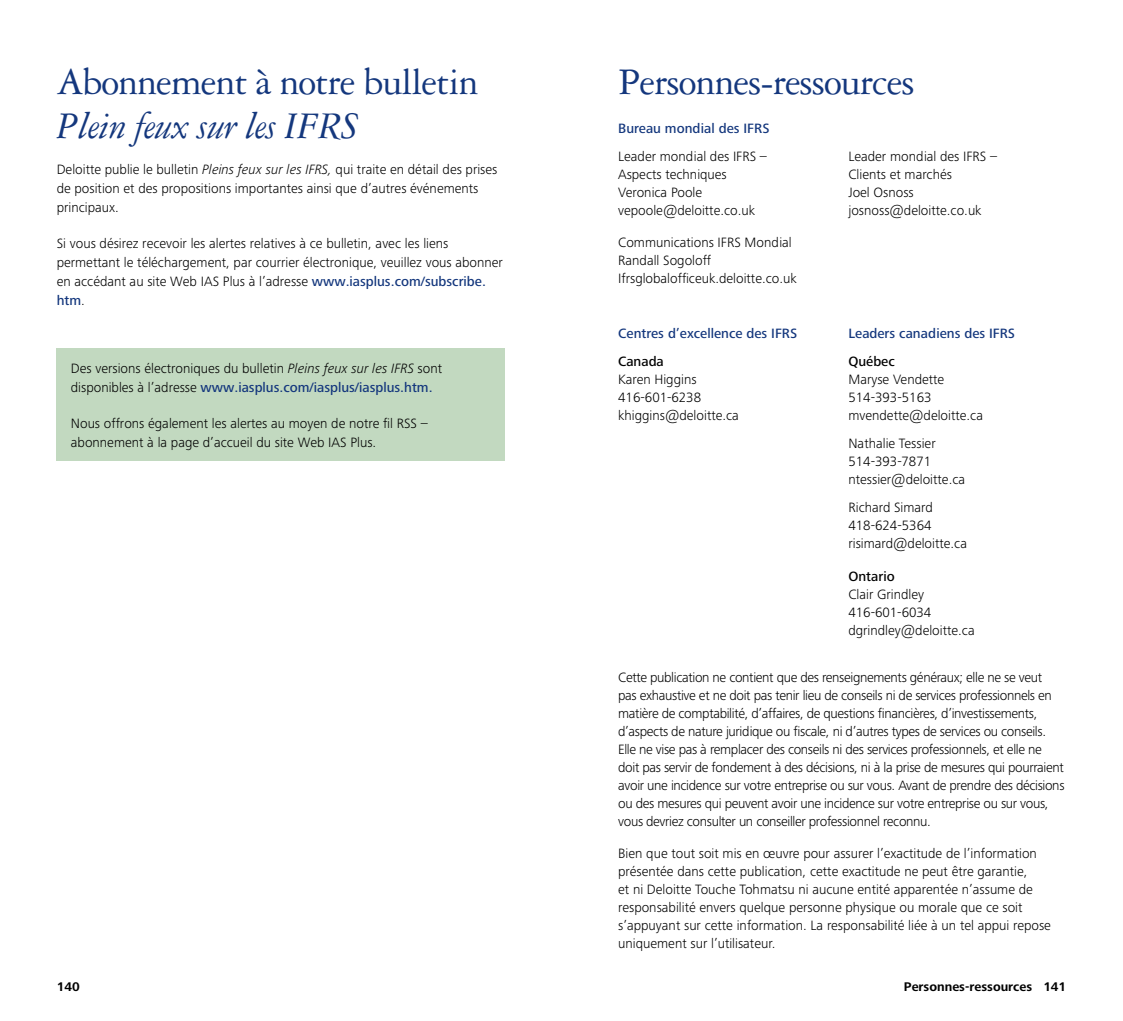
<style>
.page{position:relative;width:1123px;height:1021px;background:#fff}
.page>*{position:absolute;margin:0;border:0;box-sizing:border-box;transform-origin:0 0}
.t1{font:40px "Garamond 3 LT Std";letter-spacing:-.025em;color:#14377d}
.t2{font:italic 40px "Garamond 3 LT Std";letter-spacing:-.025em;color:#14377d}
.t3{font:300 14px/18px "Frutiger Next Pro";color:#000}
.t4{font:300 14px/18px "Frutiger Next Pro";letter-spacing:-.025em;color:#000}
.t5{font:500 14px "Frutiger Next Pro";color:#14377d}
.t6{font:500 14px "Frutiger Next Pro";color:#000}
.t7{font:700 13px "Frutiger Next Pro";color:#000}
.s1{font-style:italic}
.s2{font-weight:500;color:#14377d}
</style>
<div class="page">
<div style="left:57px;top:349px;width:448px;height:112px;background:#c2d9c0"></div>
<h1 class="t1" style="left:57px;top:60px;width:423px">Abonnement à notre bulletin</h1>
<h1 class="t2" style="left:57px;top:104px;width:304px">Plein feux sur les IFRS</h1>
<p class="t3" style="left:57px;top:160px;width:442px;line-height:19px">Deloitte publie le bulletin <span class="s1">Pleins feux sur les IFRS,</span> qui traite en détail des prises de position et des propositions importantes ainsi que d’autres événements principaux.</p>
<p class="t3" style="left:57px;top:234px;width:448px;line-height:19px">Si vous désirez recevoir les alertes relatives à ce bulletin, avec les liens permettant le téléchargement, par courrier électronique, veuillez vous abonner en accédant au site Web IAS Plus à l’adresse <span class="s2">www.iasplus.com/subscribe. htm</span>.</p>
<p class="t3" style="left:71px;top:359px;width:373px;line-height:19px">Des versions électroniques du bulletin <span class="s1">Pleins feux sur les IFRS</span> sont disponibles à l’adresse <span class="s2">www.iasplus.com/iasplus/iasplus.htm.</span></p>
<p class="t3" style="left:71px;top:414px;width:358px;line-height:19px">Nous offrons également les alertes au moyen de notre fil RSS – abonnement à la page d’accueil du site Web IAS Plus.</p>
<p class="t7" style="left:57px;top:978px;width:24px">140</p>
<h1 class="t1" style="left:618px;top:60px;width:298px">Personnes-ressources</h1>
<p class="t5" style="left:618px;top:120px;width:153px">Bureau mondial des IFRS</p>
<p class="t3" style="left:618px;top:147px;width:150px">Leader mondial des IFRS –<br>Aspects techniques<br>Veronica Poole vepoole@deloitte.co.uk</p>
<p class="t3" style="left:618px;top:233px;width:180px">Communications IFRS Mondial<br>Randall Sogoloff<br>Ifrsglobalofficeuk.deloitte.co.uk</p>
<p class="t3" style="left:848px;top:147px;width:150px">Leader mondial des IFRS –<br>Clients et marchés<br>Joel Osnoss josnoss@deloitte.co.uk</p>
<p class="t5" style="left:618px;top:325px;width:180px">Centres d’excellence des IFRS</p>
<p class="t5" style="left:848px;top:325px;width:168px">Leaders canadiens des IFRS</p>
<p class="t6" style="left:618px;top:353px;width:47px">Canada</p>
<p class="t3" style="left:618px;top:370px;width:122px">Karen Higgins<br>416-601-6238 khiggins@deloitte.ca</p>
<p class="t6" style="left:848px;top:353px;width:48px">Québec</p>
<p class="t3" style="left:848px;top:370px;width:136px">Maryse Vendette<br>514-393-5163 mvendette@deloitte.ca</p>
<p class="t3" style="left:848px;top:434px;width:118px">Nathalie Tessier<br>514-393-7871 ntessier@deloitte.ca</p>
<p class="t3" style="left:848px;top:498px;width:120px">Richard Simard<br>418-624-5364 risimard@deloitte.ca</p>
<p class="t6" style="left:848px;top:568px;width:48px">Ontario</p>
<p class="t3" style="left:848px;top:585px;width:128px">Clair Grindley<br>416-601-6034 dgrindley@deloitte.ca</p>
<p class="t4" style="left:618px;top:668px;width:448px">Cette publication ne contient que des renseignements généraux; elle ne se veut<br>pas exhaustive et ne doit pas tenir lieu de conseils ni de services professionnels en matière de comptabilité, d’affaires, de questions financières, d’investissements, d’aspects de nature juridique ou fiscale, ni d’autres types de services ou conseils.<br>Elle ne vise pas à remplacer des conseils ni des services professionnels, et elle ne doit pas servir de fondement à des décisions, ni à la prise de mesures qui pourraient avoir une incidence sur votre entreprise ou sur vous. Avant de prendre des décisions ou des mesures qui peuvent avoir une incidence sur votre entreprise ou sur vous, vous devriez consulter un conseiller professionnel reconnu.</p>
<p class="t3" style="left:618px;top:844px;width:434px">Bien que tout soit mis en œuvre pour assurer l’exactitude de l’information présentée dans cette publication, cette exactitude ne peut être garantie,<br>et ni Deloitte Touche Tohmatsu ni aucune entité apparentée n’assume de responsabilité envers quelque personne physique ou morale que ce soit s’appuyant sur cette information. La responsabilité liée à un tel appui repose uniquement sur l’utilisateur.</p>
<p class="t7" style="left:903px;top:978px;width:164px">Personnes-ressources 141</p>
</div>
